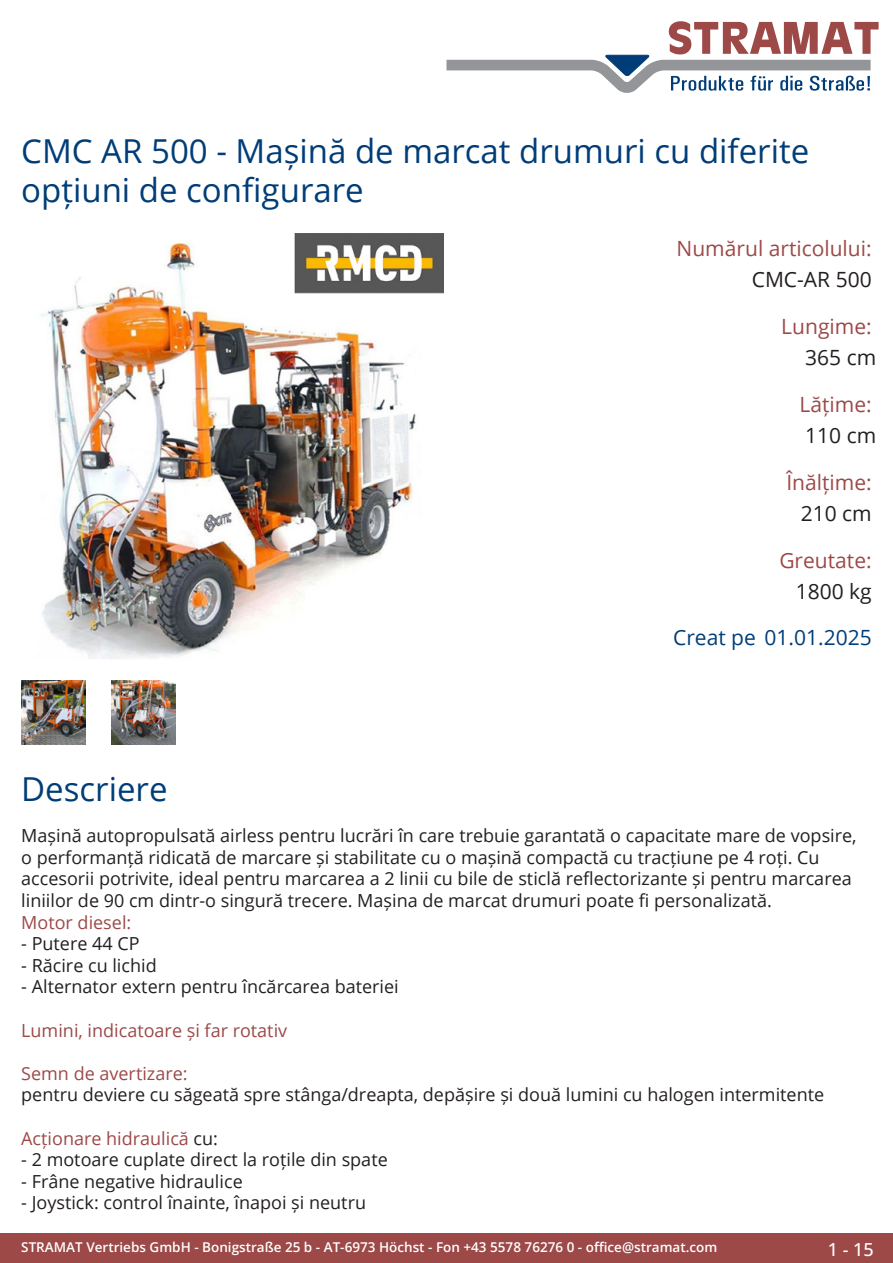
<style>
.page{position:relative;width:893px;height:1263px;background:#fff}
.page>*{position:absolute;margin:0;border:0;box-sizing:border-box;transform-origin:0 0}
.Produkttitel{font:33px/39.6px "Open Sans";color:#003d78}
.TechDaten_Überschrif{font:21px "Open Sans";color:#9c4948}
.TechDaten_Inhalt{font:21px "Open Sans";color:#231f20}
.Erstellungsdatum{font:21px "Open Sans";color:#003d78}
.Beschreibung_Text{font:18px/21.6px "Open Sans";color:#231f20}
.Beschreibung_Text-2{font:18px "Open Sans";color:#9c4948}
.t1{font:500 18px "Open Sans";color:#fff}
.t2{font:600 13.5px "Open Sans";color:#fff}
.s1{color:#9c4948}
.s2{color:#231f20}
</style>
<div class="page">
<div style="left:0;top:1233px;width:893px;height:30px;background:#9c4948"></div>
<svg style="left:446px;top:21px;width:433px;height:72px"></svg>
<img style="left:41px;top:234px;width:402px;height:425px">
<img style="left:21px;top:680px;width:64px;height:64px">
<img style="left:112px;top:680px;width:63px;height:64px">
<p class="Produkttitel" style="left:21px;top:130px;width:789px">CMC AR 500 - Mașină de marcat drumuri cu diferite opțiuni de configurare</p>
<p class="TechDaten_Überschrif" style="left:677px;top:234px;width:197px">Numărul articolului:</p>
<p class="TechDaten_Inhalt" style="left:752px;top:265px;width:121px">CMC-AR 500</p>
<p class="TechDaten_Überschrif" style="left:781px;top:312px;width:92px">Lungime:</p>
<p class="TechDaten_Inhalt" style="left:805px;top:343px;width:73px">365 cm</p>
<p class="TechDaten_Überschrif" style="left:799px;top:390px;width:74px">Lățime:</p>
<p class="TechDaten_Inhalt" style="left:805px;top:421px;width:73px">110 cm</p>
<p class="TechDaten_Überschrif" style="left:786px;top:468px;width:87px">Înălțime:</p>
<p class="TechDaten_Inhalt" style="left:801px;top:499px;width:73px">210 cm</p>
<p class="TechDaten_Überschrif" style="left:779px;top:546px;width:94px">Greutate:</p>
<p class="TechDaten_Inhalt" style="left:796px;top:577px;width:78px">1800 kg</p>
<p class="Erstellungsdatum" style="left:673px;top:623px;width:200px">Creat pe 01.01.2025</p>
<p class="Produkttitel" style="left:21px;top:768px;width:148px">Descriere</p>
<p class="Beschreibung_Text" style="left:21px;top:824px;width:837px">Mașină autopropulsată airless pentru lucrări în care trebuie garantată o capacitate mare de vopsire, o performanță ridicată de marcare și stabilitate cu o mașină compactă cu tracțiune pe 4 roți. Cu accesorii potrivite, ideal pentru marcarea a 2 linii cu bile de sticlă reflectorizante și pentru marcarea liniilor de 90 cm dintr-o singură trecere. Mașina de marcat drumuri poate fi personalizată.<br><span class="s1">Motor diesel:</span></p>
<p class="Beschreibung_Text" style="left:21px;top:932px;width:120px">- Putere 44 CP</p>
<p class="Beschreibung_Text" style="left:21px;top:954px;width:137px">- Răcire cu lichid</p>
<p class="Beschreibung_Text" style="left:21px;top:975px;width:379px">- Alternator extern pentru încărcarea bateriei</p>
<p class="Beschreibung_Text-2" style="left:21px;top:1018px;width:267px">Lumini, indicatoare și far rotativ</p>
<p class="Beschreibung_Text" style="left:21px;top:1062px;width:804px"><span class="s1">Semn de avertizare:<br></span>pentru deviere cu săgeată spre stânga/dreapta, depășire și două lumini cu halogen intermitente</p>
<p class="Beschreibung_Text-2" style="left:21px;top:1126px;width:198px">Acționare hidraulică <span class="s2">cu:</span></p>
<p class="Beschreibung_Text" style="left:21px;top:1148px;width:368px">- 2 motoare cuplate direct la roțile din spate</p>
<p class="Beschreibung_Text" style="left:21px;top:1170px;width:223px">- Frâne negative hidraulice</p>
<p class="Beschreibung_Text" style="left:21px;top:1191px;width:346px">- Joystick: control înainte, înapoi și neutru</p>
<p class="t2" style="left:21px;top:1238px;width:698px">STRAMAT Vertriebs GmbH - Bonigstraße 25 b - AT-6973 Höchst - Fon +43 5578 76276 0 - office@stramat.com</p>
<p class="t1" style="left:828px;top:1237px;width:48px">1 - 15</p>
</div>
